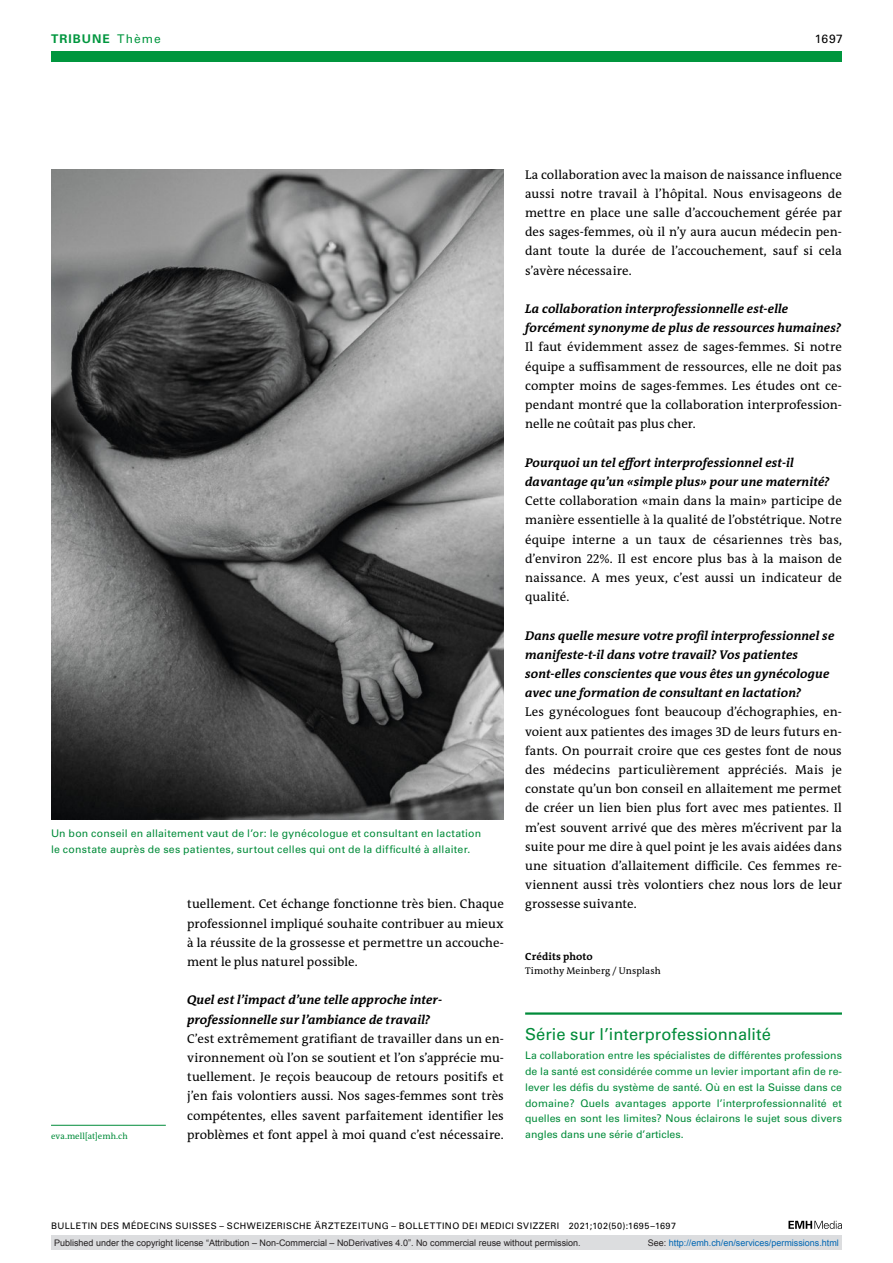
<style>
.page{position:relative;width:893px;height:1263px;background:#fff}
.page>*{position:absolute;margin:0;border:0;box-sizing:border-box;transform-origin:0 0}
.t1{font:16.5px "Univers LT Std";color:#008b39}
.t2{font:12.75px/19.2px "The Antiqua B W5 Plain";letter-spacing:.005em;color:#000;text-align:justify}
.t3{font:italic 700 12.75px/19.2px "The Antiqua B W7";letter-spacing:.005em;color:#000}
.t4{font:700 12px "Univers LT Std";letter-spacing:.085em;color:#00963e}
.t5{font:12px "Univers LT Std";color:#000}
.t6{font:10.5px/15.8px "Univers LT Std";letter-spacing:.02em;color:#008b39}
.t7{font:700 10.5px "The Antiqua B W7";letter-spacing:.01em;color:#000}
.t8{font:9.75px "The Antiqua B W5 Plain";letter-spacing:.015em;color:#000}
.t9{font:9px "Arial";color:#231f20}
.t10{font:9px "Univers LT Std";letter-spacing:.05em;color:#000}
.t11{font:9px "Arial";color:#0066b3}
.t12{font:8.7px "The Antiqua B W5 Plain";letter-spacing:.015em;color:#008b39}
.s1{font-weight:400}
.s2{color:#231f20}
</style>
<div class="page">
<svg style="left:788px;top:1221px;width:54px;height:8px"></svg>
<img style="left:51px;top:169px;width:453px;height:650px">
<hr style="left:51px;top:1125px;width:115px;height:1px;background:#008b39">
<hr style="left:525px;top:1012px;width:317px;height:3px;background:#008b39">
<div style="left:51px;top:51px;width:791px;height:11px;background:#00963e"></div>
<div style="left:51px;top:1235px;width:791px;height:15px;background:#dcdddf"></div>
<p class="t4" style="left:51px;top:31px;width:111px">TRIBUNE <span class="s1">Thème</span></p>
<p class="t5" style="left:815px;top:31px;width:29px">1697</p>
<p class="t6" style="left:51px;top:826px;width:432px">Un bon conseil en allaitement vaut de l’or: le gynécologue et consultant en lactation le constate auprès de ses patientes, surtout celles qui ont de la difficulté à allaiter.</p>
<p class="t12" style="left:51px;top:1131px;width:78px">eva.mell[at]emh.ch</p>
<p class="t2" style="left:187px;top:894px;width:318px">tuellement. Cet échange fonctionne très bien. Chaque professionnel impliqué souhaite contribuer au mieux à la réussite de la grossesse et permettre un accouche&shy;ment le plus naturel possible.</p>
<p class="t3" style="left:187px;top:990px;width:256px">Quel est l’impact d’une telle approche inter&shy;professionnelle sur l’ambiance de travail?</p>
<p class="t2" style="left:187px;top:1029px;width:318px">C’est extrêmement gratifiant de travailler dans un en&shy;vironnement où l’on se soutient et l’on s’apprécie mu&shy;tuellement. Je reçois beaucoup de retours positifs et j’en fais volontiers aussi. Nos sages-femmes sont très compétentes, elles savent parfaitement identifier les problèmes et font appel à moi quand c’est nécessaire.</p>
<p class="t2" style="left:525px;top:165px;width:318px">La collaboration avec la maison de naissance influence aussi notre travail à l’hôpital. Nous envisageons de mettre en place une salle d’accouchement gérée par des sages-femmes, où il n’y aura aucun médecin pen&shy;dant toute la durée de l’accouchement, sauf si cela s’avère nécessaire.</p>
<p class="t3" style="left:525px;top:299px;width:318px">La collaboration interprofessionnelle est-elle forcément synonyme de plus de ressources humaines?</p>
<p class="t2" style="left:525px;top:338px;width:318px">Il faut évidemment assez de sages-femmes. Si notre équipe a suffisamment de ressources, elle ne doit pas compter moins de sages-femmes. Les études ont ce&shy;pendant montré que la collaboration interprofession&shy;nelle ne coûtait pas plus cher.</p>
<p class="t3" style="left:525px;top:453px;width:306px">Pourquoi un tel effort interprofessionnel est-il davantage qu’un «simple plus» pour une maternité?</p>
<p class="t2" style="left:525px;top:491px;width:318px">Cette collaboration «main dans la main» participe de manière essentielle à la qualité de l’obstétrique. Notre équipe interne a un taux de césariennes très bas, d’environ 22%. Il est encore plus bas à la maison de naissance. A mes yeux, c’est aussi un indicateur de qualité.</p>
<p class="t3" style="left:525px;top:626px;width:311px">Dans quelle mesure votre profil interprofessionnel se manifeste-t-il dans votre travail? Vos patientes sont-elles conscientes que vous êtes un gynécologue avec une formation de consultant en lactation?</p>
<p class="t2" style="left:525px;top:702px;width:318px">Les gynécologues font beaucoup d’échographies, en&shy;voient aux patientes des images 3D de leurs futurs en&shy;fants. On pourrait croire que ces gestes font de nous des médecins particulièrement appréciés. Mais je constate qu’un bon conseil en allaitement me permet de créer un lien bien plus fort avec mes patientes. Il m’est souvent arrivé que des mères m’écrivent par la suite pour me dire à quel point je les avais aidées dans une situation d’allaitement difficile. Ces femmes re&shy;viennent aussi très volontiers chez nous lors de leur grossesse suivante.</p>
<p class="t7" style="left:525px;top:950px;width:69px">Crédits photo</p>
<p class="t8" style="left:525px;top:964px;width:137px">Timothy Meinberg / Unsplash</p>
<p class="t1" style="left:525px;top:1024px;width:247px">Série sur l’interprofessionnalité</p>
<p class="t6" style="left:525px;top:1048px;width:318px;text-align:justify">La collaboration entre les spécialistes de différentes professions de la santé est considérée comme un levier important afin de re&shy;lever les défis du système de santé. Où en est la Suisse dans ce domaine? Quels avantages apporte l’interprofessionnalité et quelles en sont les limites? Nous éclairons le sujet sous divers angles dans une série d’articles.</p>
<p class="t10" style="left:51px;top:1220px;width:626px">BULLETIN DES MÉDECINS SUISSES – SCHWEIZERISCHE ÄRZTEZEITUNG – BOLLETTINO DEI MEDICI SVIZZERI 2021;102(50):1695–1697</p>
<p class="t9" style="left:54px;top:1237px;width:528px">Published under the copyright license “Attribution – Non-Commercial – NoDerivatives 4.0”. No commercial reuse without permission.</p>
<p class="t11" style="left:648px;top:1237px;width:193px"><span class="s2">See:</span> http://emh.ch/en/services/permissions.html</p>
</div>
